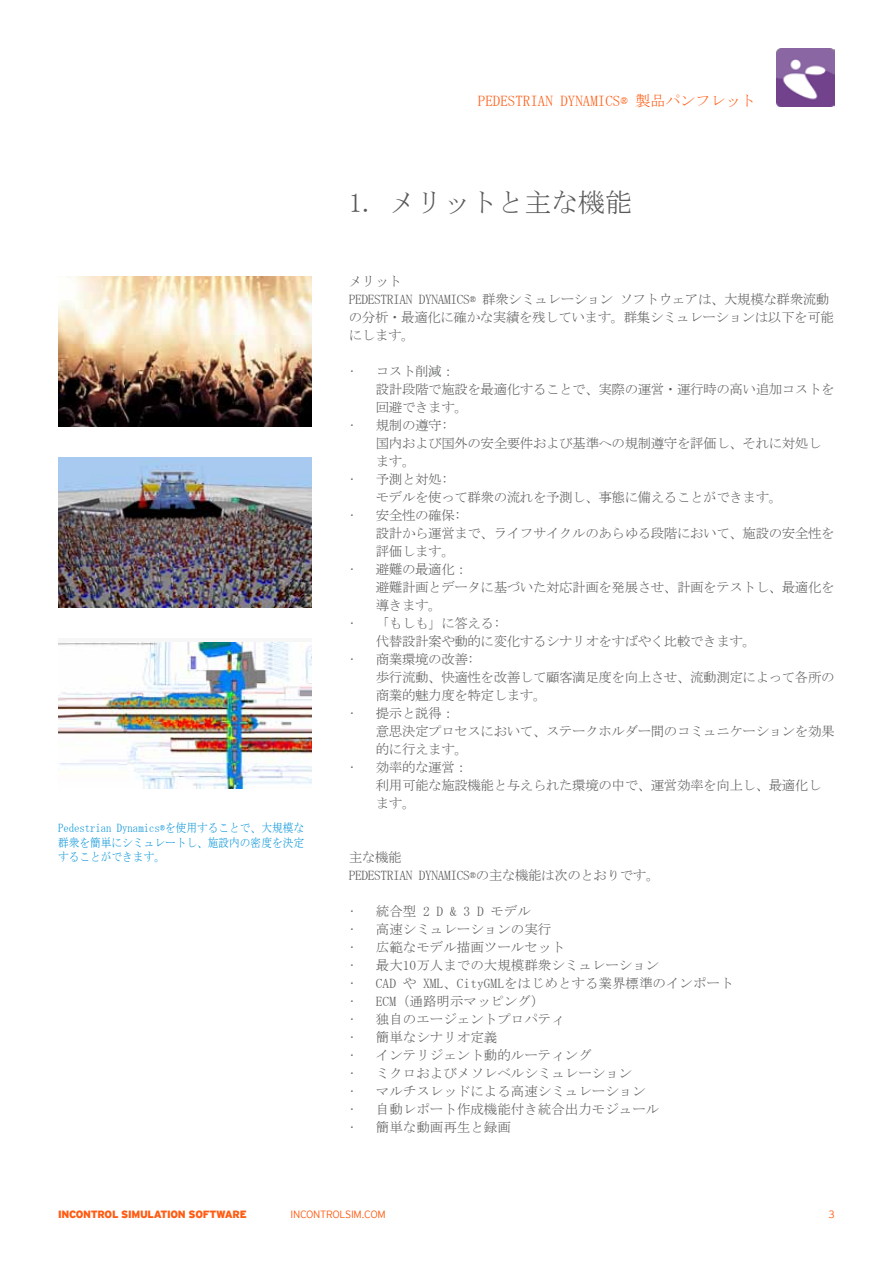
<style>
.page{position:relative;width:893px;height:1263px;background:#fff}
.page>*{position:absolute;margin:0;border:0;box-sizing:border-box;transform-origin:0 0}
.t1{font:27px "MS Mincho";color:#58595b}
.t2{font:15px "MS Mincho";color:#ff5c13}
.t3{font:13.5px/18px "MS Mincho";letter-spacing:-.03em;color:#58595b}
.t4{font:13.5px "MS Mincho";color:#58595b}
.t5{font:12px/14.4px "MS Mincho";color:#0091d7;text-align:justify;scale:.89 1}
.t6{font:900 10.5px "Interstate Mono";letter-spacing:-.03em;color:#ff5c13}
.t7{font:10.5px "Interstate Mono Lgt";letter-spacing:-.03em;color:#ff5c13}
</style>
<div class="page">
<img style="left:777px;top:48px;width:58px;height:58px">
<img style="left:58px;top:276px;width:254px;height:151px">
<img style="left:58px;top:457px;width:254px;height:150px">
<div style="left:58px;top:638px;width:254px;height:150px;background:#f6f6f6"></div>
<img style="left:58px;top:643px;width:254px;height:145px">
<p class="t2" style="left:478px;top:93px;width:279px">PEDESTRIAN DYNAMICS® 製品パンフレット</p>
<h1 class="t1" style="left:349px;top:189px;width:285px">1. メリットと主な機能</h1>
<p class="t5" style="left:58px;top:821px;width:278px">PEDESTRIAN DYNAMICS®を使用することで、大規模な群衆を簡単にシミュレートし、施設内の密度を決定することができます。</p>
<p class="t3" style="left:349px;top:272px;width:486px">メリット<br>PEDESTRIAN DYNAMICS® 群衆シミュレーション ソフトウェアは、大規模な群衆流動の分析・最適化に確かな実績を残しています。群集シミュレーションは以下を可能にします。</p>
<p class="t3" style="left:376px;top:362px;width:460px;text-indent:-27px">• コスト削減：<br>設計段階で施設を最適化することで、実際の運営・運行時の高い追加コストを回避できます。</p>
<p class="t3" style="left:376px;top:416px;width:447px;text-indent:-27px">• 規制の遵守:<br>国内および国外の安全要件および基準への規制遵守を評価し、それに対処します。</p>
<p class="t3" style="left:376px;top:470px;width:408px;text-indent:-27px">• 予測と対処:<br>モデルを使って群衆の流れを予測し、事態に備えることができます。</p>
<p class="t3" style="left:376px;top:506px;width:460px;text-indent:-27px">• 安全性の確保:<br>設計から運営まで、ライフサイクルのあらゆる段階において、施設の安全性を評価します。</p>
<p class="t3" style="left:376px;top:560px;width:460px;text-indent:-27px">• 避難の最適化：<br>避難計画とデータに基づいた対応計画を発展させ、計画をテストし、最適化を導きます。</p>
<p class="t3" style="left:376px;top:614px;width:382px;text-indent:-27px">• 「もしも」に答える:<br>代替設計案や動的に変化するシナリオをすばやく比較できます。</p>
<p class="t3" style="left:376px;top:650px;width:460px;text-indent:-27px">• 商業環境の改善:<br>歩行流動、快適性を改善して顧客満足度を向上させ、流動測定によって各所の商業的魅力度を特定します。</p>
<p class="t3" style="left:376px;top:704px;width:460px;text-indent:-27px">• 提示と説得：<br>意思決定プロセスにおいて、ステークホルダー間のコミュニケーションを効果的に行えます。</p>
<p class="t3" style="left:376px;top:758px;width:447px;text-indent:-27px">• 効率的な運営：<br>利用可能な施設機能と与えられた環境の中で、運営効率を向上し、最適化します。</p>
<p class="t3" style="left:349px;top:848px;width:312px">主な機能<br>PEDESTRIAN DYNAMICS®の主な機能は次のとおりです。</p>
<p class="t3" style="left:349px;top:902px;width:184px">• 統合型 2 D &amp; 3 D モデル</p>
<p class="t4" style="left:349px;top:922px;width:204px">• 高速シミュレーションの実行</p>
<p class="t4" style="left:349px;top:940px;width:217px">• 広範なモデル描画ツールセット</p>
<p class="t4" style="left:349px;top:958px;width:312px">• 最大10万人までの大規模群衆シミュレーション</p>
<p class="t4" style="left:349px;top:976px;width:386px">• CAD や XML、CITYGMLをはじめとする業界標準のインポート</p>
<p class="t4" style="left:349px;top:994px;width:197px">• ECM （通路明示マッピング）</p>
<p class="t4" style="left:349px;top:1012px;width:217px">• 独自のエージェントプロパティ</p>
<p class="t4" style="left:349px;top:1030px;width:150px">• 簡単なシナリオ定義</p>
<p class="t4" style="left:349px;top:1048px;width:244px">• インテリジェント動的ルーティング</p>
<p class="t4" style="left:349px;top:1066px;width:285px">• ミクロおよびメソレベルシミュレーション</p>
<p class="t4" style="left:349px;top:1084px;width:298px">• マルチスレッドによる高速シミュレーション</p>
<p class="t4" style="left:349px;top:1102px;width:312px">• 自動レポート作成機能付き統合出力モジュール</p>
<p class="t4" style="left:349px;top:1120px;width:163px">• 簡単な動画再生と録画</p>
<p class="t6" style="left:58px;top:1208px;width:110px">INCONTROL SIMULATION</p>
<p class="t6" style="left:189px;top:1208px;width:60px">SOFTWARE</p>
<p class="t7" style="left:291px;top:1209px;width:97px">INCONTROLSIM.COM</p>
<p class="t7" style="left:828px;top:1209px;width:8px">3</p>
</div>
